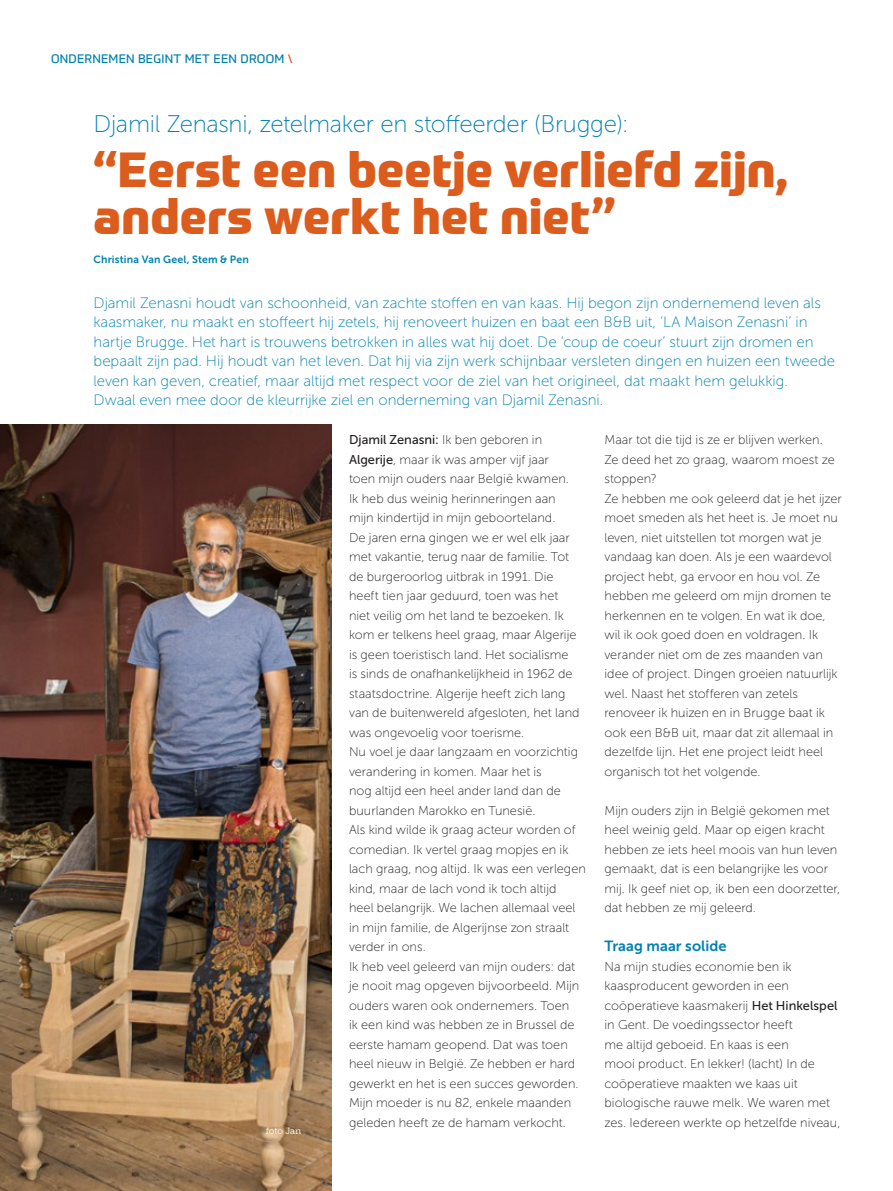
<style>
.page{position:relative;width:893px;height:1191px;background:#fff}
.page>*{position:absolute;margin:0;border:0;box-sizing:border-box;transform-origin:0 0}
._1__Grote_titel{font:800 48px/46.5px "Prometo";letter-spacing:.005em;color:#db5c1c}
._4__Grote_intro{font:24px "Museo Sans 100";letter-spacing:-.01em;color:#0081ad}
._3__Intro{font:15px/19.5px "Museo Sans 100";color:#0081ad}
._6__Titel_in_body{font:14.7px "Museo Sans 700";letter-spacing:.005em;color:#0081ad}
._5__Body{font:12.75px/19.5px "Museo Sans 100";color:#231f20}
.aanduiding{font:12px "Prometo";letter-spacing:.02em;color:#0081ad}
._2__Auteur_boven{font:10.5px "Museo Sans 700";letter-spacing:.015em;color:#0081ad}
._8__Foto_beschrijvin{font:9px "Museo Slab 300";color:#fff}
.s1{color:#db5c1c}
.s2{font-family:"Museo Sans 500"}
</style>
<div class="page">
<img style="left:0;top:425px;width:331px;height:766px">
<p class="aanduiding" style="left:51px;top:52px;width:243px">ONDERNEMEN BEGINT MET EEN DROOM <span class="s1">\</span></p>
<p class="_4__Grote_intro" style="left:94px;top:111px;width:537px">Djamil Zenasni, zetelmaker en stoffeerder (Brugge):</p>
<p class="_1__Grote_titel" style="left:94px;top:146px;width:695px">“Eerst een beetje verliefd zijn, anders werkt het niet”</p>
<p class="_2__Auteur_boven" style="left:94px;top:253px;width:157px">Christina Van Geel, Stem &amp; Pen</p>
<p class="_3__Intro" style="left:94px;top:293px;width:743px">Djamil Zenasni houdt van schoonheid, van zachte stoffen en van kaas. Hij begon zijn ondernemend leven als kaasmaker, nu maakt en stoffeert hij zetels, hij renoveert huizen en baat een B&amp;B uit, ‘LA Maison Zenasni’ in hartje Brugge. Het hart is trouwens betrokken in alles wat hij doet. De ‘coup de coeur’ stuurt zijn dromen en bepaalt zijn pad. Hij houdt van het leven. Dat hij via zijn werk schijnbaar versleten dingen en huizen een tweede leven kan geven, creatief, maar altijd met respect voor de ziel van het origineel, dat maakt hem gelukkig.<br>Dwaal even mee door de kleurrijke ziel en onderneming van Djamil Zenasni.</p>
<p class="_5__Body" style="left:349px;top:430px;width:232px"><span class="s2">Djamil Zenasni:</span> Ik ben geboren in <span class="s2">Algerije</span>, maar ik was amper vijf jaar<br>toen mijn ouders naar België kwamen.<br>Ik heb dus weinig herinneringen aan mijn kindertijd in mijn geboorteland.<br>De jaren erna gingen we er wel elk jaar met vakantie, terug naar de familie. Tot de burgeroorlog uitbrak in 1991. Die heeft tien jaar geduurd, toen was het niet veilig om het land te bezoeken. Ik kom er telkens heel graag, maar Algerije is geen toeristisch land. Het socialisme is sinds de onafhankelijkheid in 1962 de staatsdoctrine. Algerije heeft zich lang van de buitenwereld afgesloten, het land was ongevoelig voor toerisme.<br>Nu voel je daar langzaam en voorzichtig verandering in komen. Maar het is<br>nog altijd een heel ander land dan de buurlanden Marokko en Tunesië.</p>
<p class="_5__Body" style="left:349px;top:820px;width:238px">Als kind wilde ik graag acteur worden of comedian. Ik vertel graag mopjes en ik lach graag, nog altijd. Ik was een verlegen kind, maar de lach vond ik toch altijd<br>heel belangrijk. We lachen allemaal veel in mijn familie, de Algerijnse zon straalt verder in ons.</p>
<p class="_5__Body" style="left:349px;top:957px;width:232px">Ik heb veel geleerd van mijn ouders: dat je nooit mag opgeven bijvoorbeeld. Mijn ouders waren ook ondernemers. Toen ik een kind was hebben ze in Brussel de eerste hamam geopend. Dat was toen heel nieuw in België. Ze hebben er hard gewerkt en het is een succes geworden.<br>Mijn moeder is nu 82, enkele maanden geleden heeft ze de hamam verkocht.</p>
<p class="_5__Body" style="left:604px;top:430px;width:232px">Maar tot die tijd is ze er blijven werken.<br>Ze deed het zo graag, waarom moest ze stoppen?</p>
<p class="_5__Body" style="left:604px;top:489px;width:239px">Ze hebben me ook geleerd dat je het ijzer moet smeden als het heet is. Je moet nu leven, niet uitstellen tot morgen wat je vandaag kan doen. Als je een waardevol project hebt, ga ervoor en hou vol. Ze hebben me geleerd om mijn dromen te herkennen en te volgen. En wat ik doe, wil ik ook goed doen en voldragen. Ik verander niet om de zes maanden van idee of project. Dingen groeien natuurlijk wel. Naast het stofferen van zetels renoveer ik huizen en in Brugge baat ik ook een B&amp;B uit, maar dat zit allemaal in dezelfde lijn. Het ene project leidt heel organisch tot het volgende.</p>
<p class="_5__Body" style="left:604px;top:801px;width:237px">Mijn ouders zijn in België gekomen met heel weinig geld. Maar op eigen kracht hebben ze iets heel moois van hun leven gemaakt, dat is een belangrijke les voor mij. Ik geef niet op, ik ben een doorzetter, dat hebben ze mij geleerd.</p>
<p class="_6__Titel_in_body" style="left:604px;top:938px;width:124px">Traag maar solide</p>
<p class="_5__Body" style="left:604px;top:957px;width:237px">Na mijn studies economie ben ik kaasproducent geworden in een coöperatieve kaasmakerij <span class="s2">Het Hinkelspel </span>in Gent. De voedingssector heeft<br>me altijd geboeid. En kaas is een<br>mooi product. En lekker! (lacht) In de coöperatieve maakten we kaas uit biologische rauwe melk. We waren met zes. Iedereen werkte op hetzelfde niveau,</p>
<p class="_8__Foto_beschrijvin" style="left:266px;top:1125px;width:37px">foto Jan</p>
</div>
